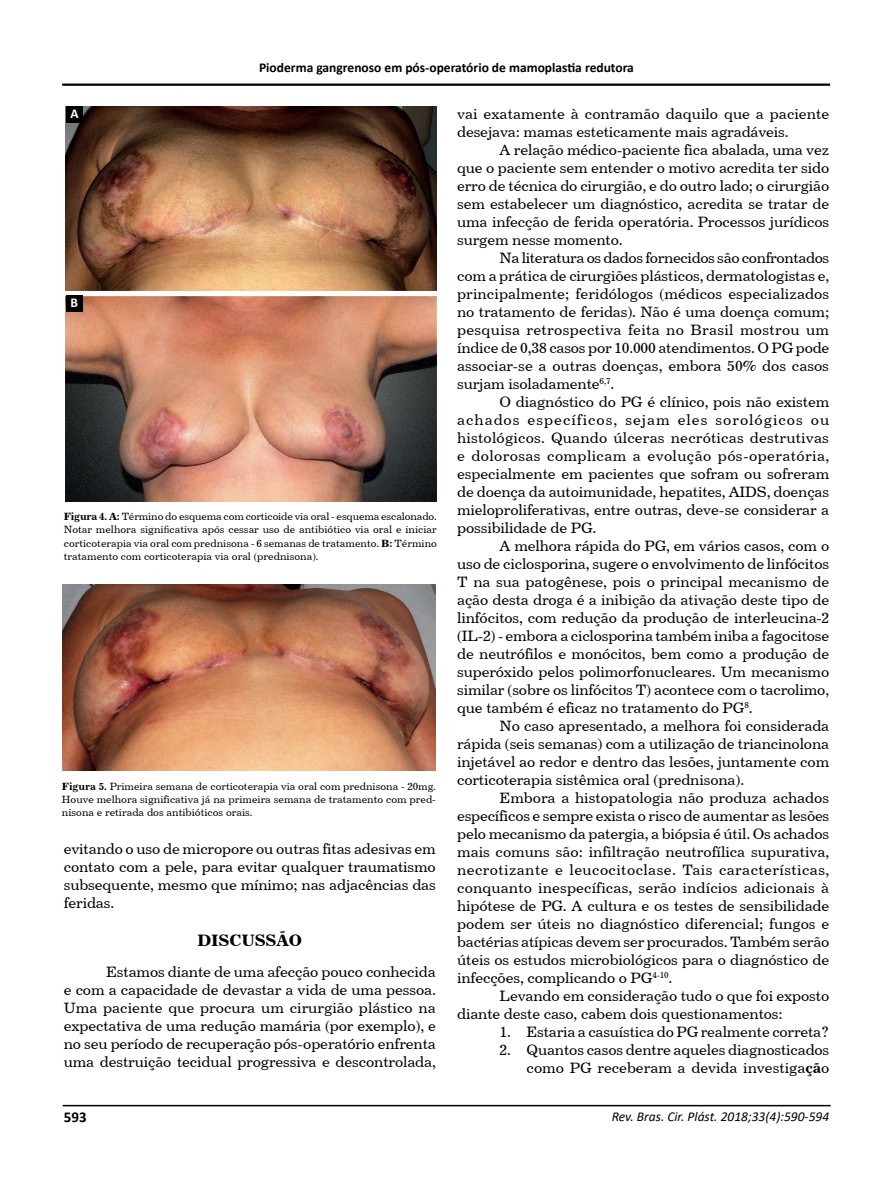
<style>
.page{position:relative;width:893px;height:1191px;background:#fff}
.page>*{position:absolute;margin:0;border:0;box-sizing:border-box;transform-origin:0 0}
.t1{font:16.5px "Century 731 BT Bold A";letter-spacing:-.01em;color:#000}
.t2{font:15px/18px "Century 731 BT Roman A";letter-spacing:-.01em;color:#000;text-align:justify}
.t3{font:700 15px "Calibri";color:#000}
.t4{font:700 13.5px "Calibri";color:#000}
.t5{font:italic 13.5px "Calibri";color:#000}
.t6{font:700 13.5px "Calibri";color:#fff}
.t7{font:10.5px/13.2px "Century 731 BT Roman A";color:#000;text-align:justify}
.s1{font-family:"Century 731 BT Bold A"}
.s2{font-family:"Times New Roman"}
</style>
<div class="page">
<hr style="left:63px;top:1104px;width:768px;height:2px;background:#000">
<hr style="left:62px;top:84px;width:768px;height:2px;background:#000">
<img style="left:62px;top:585px;width:374px;height:185px">
<img style="left:66px;top:106px;width:371px;height:396px">
<div style="left:66px;top:106px;width:17px;height:16px;background:#000"></div>
<div style="left:66px;top:296px;width:17px;height:16px;background:#000"></div>
<p class="t4" style="left:259px;top:58px;width:376px">Pioderma gangrenoso em pós-operatório de mamoplastia redutora</p>
<p class="t6" style="left:71px;top:104px;width:10px">A</p>
<p class="t6" style="left:70px;top:293px;width:9px">B</p>
<p class="t7" style="left:64px;top:510px;width:375px"><span class="s1">Figura 4. A:</span> Término do esquema com corticoide via oral - esquema escalonado.<br>Notar melhora signi<span class="s2">fi</span>cativa após cessar uso de antibiótico via oral e iniciar corticoterapia via oral com prednisona - 6 semanas de tratamento. <span class="s1">B:</span> Término tratamento com corticoterapia via oral (prednisona).</p>
<p class="t7" style="left:62px;top:779px;width:376px"><span class="s1">Figura 5.</span> Primeira semana de corticoterapia via oral com prednisona - 20mg.<br>Houve melhora significativa já na primeira semana de tratamento com pred&shy;nisona e retirada dos antibióticos orais.</p>
<p class="t2" style="left:64px;top:839px;width:374px">evitando o uso de micropore ou outras fitas adesivas em contato com a pele, para evitar qualquer traumatismo subsequente, mesmo que mínimo; nas adjacências das feridas.</p>
<p class="t1" style="left:197px;top:930px;width:106px">DISCUSSÃO</p>
<p class="t2" style="left:64px;top:962px;width:374px;text-indent:43px">Estamos diante de uma afecção pouco conhecida e com a capacidade de devastar a vida de uma pessoa.<br>Uma paciente que procura um cirurgião plástico na expectativa de uma redução mamária (por exemplo), e no seu período de recuperação pós-operatório enfrenta uma destruição tecidual progressiva e descontrolada,</p>
<p class="t2" style="left:457px;top:104px;width:374px">vai exatamente à contramão daquilo que a paciente desejava: mamas esteticamente mais agradáveis.</p>
<p class="t2" style="left:457px;top:140px;width:374px;text-indent:43px">A relação médico-paciente fica abalada, uma vez que o paciente sem entender o motivo acredita ter sido erro de técnica do cirurgião, e do outro lado; o cirurgião sem estabelecer um diagnóstico, acredita se tratar de uma infecção de ferida operatória. Processos jurídicos surgem nesse momento.</p>
<p class="t2" style="left:457px;top:248px;width:374px;text-indent:43px">Na literatura os dados fornecidos são confrontados com a prática de cirurgiões plásticos, dermatologistas e, principalmente; feridólogos (médicos especializados no tratamento de feridas). Não é uma doença comum; pesquisa retrospectiva feita no Brasil mostrou um índice de 0,38 casos por 10.000 atendimentos. O PG pode associar-se a outras doenças, embora 50% dos casos surjam isoladamente<sup>6,7</sup>.</p>
<p class="t2" style="left:457px;top:392px;width:374px;text-indent:43px">O diagnóstico do PG é clínico, pois não existem achados específicos, sejam eles sorológicos ou histológicos. Quando úlceras necróticas destrutivas e dolorosas complicam a evolução pós-operatória, especialmente em pacientes que sofram ou sofreram de doença da autoimunidade, hepatites, AIDS, doenças mieloproliferativas, entre outras, deve-se considerar a possibilidade de PG.</p>
<p class="t2" style="left:457px;top:536px;width:374px;text-indent:43px">A melhora rápida do PG, em vários casos, com o uso de ciclosporina, sugere o envolvimento de linfócitos T na sua patogênese, pois o principal mecanismo de ação desta droga é a inibição da ativação deste tipo de linfócitos, com redução da produção de interleucina-2 (IL-2) - embora a ciclosporina também iniba a fagocitose de neutrófilos e monócitos, bem como a produção de superóxido pelos polimorfonucleares. Um mecanismo similar (sobre os linfócitos T) acontece com o tacrolimo, que também é eficaz no tratamento do PG<sup>8</sup>.</p>
<p class="t2" style="left:457px;top:716px;width:374px;text-indent:43px">No caso apresentado, a melhora foi considerada rápida (seis semanas) com a utilização de triancinolona injetável ao redor e dentro das lesões, juntamente com corticoterapia sistêmica oral (prednisona).</p>
<p class="t2" style="left:457px;top:788px;width:374px;text-indent:43px">Embora a histopatologia não produza achados específicos e sempre exista o risco de aumentar as lesões pelo mecanismo da patergia, a biópsia é útil. Os achados mais comuns são: infiltração neutrofílica supurativa, necrotizante e leucocitoclase. Tais características, conquanto inespecíficas, serão indícios adicionais à hipótese de PG. A cultura e os testes de sensibilidade podem ser úteis no diagnóstico diferencial; fungos e bactérias atípicas devem ser procurados. Também serão úteis os estudos microbiológicos para o diagnóstico de infecções, complicando o PG<sup>4-10</sup>.</p>
<p class="t2" style="left:457px;top:986px;width:374px;text-indent:43px">Levando em consideração tudo o que foi exposto diante deste caso, cabem dois questionamentos:</p>
<p class="t2" style="left:500px;top:1022px;width:331px">1. Estaria a casuística do PG realmente correta?</p>
<p class="t2" style="left:500px;top:1040px;width:331px;text-align:right">2. Quantos casos dentre aqueles diagnosticados como PG receberam a devida investiga<span class="s1">çã</span>o</p>
<p class="t3" style="left:64px;top:1106px;width:24px">593</p>
<p class="t5" style="left:612px;top:1107px;width:219px">Rev. Bras. Cir. Plást. 2018;33(4):590-594</p>
</div>
